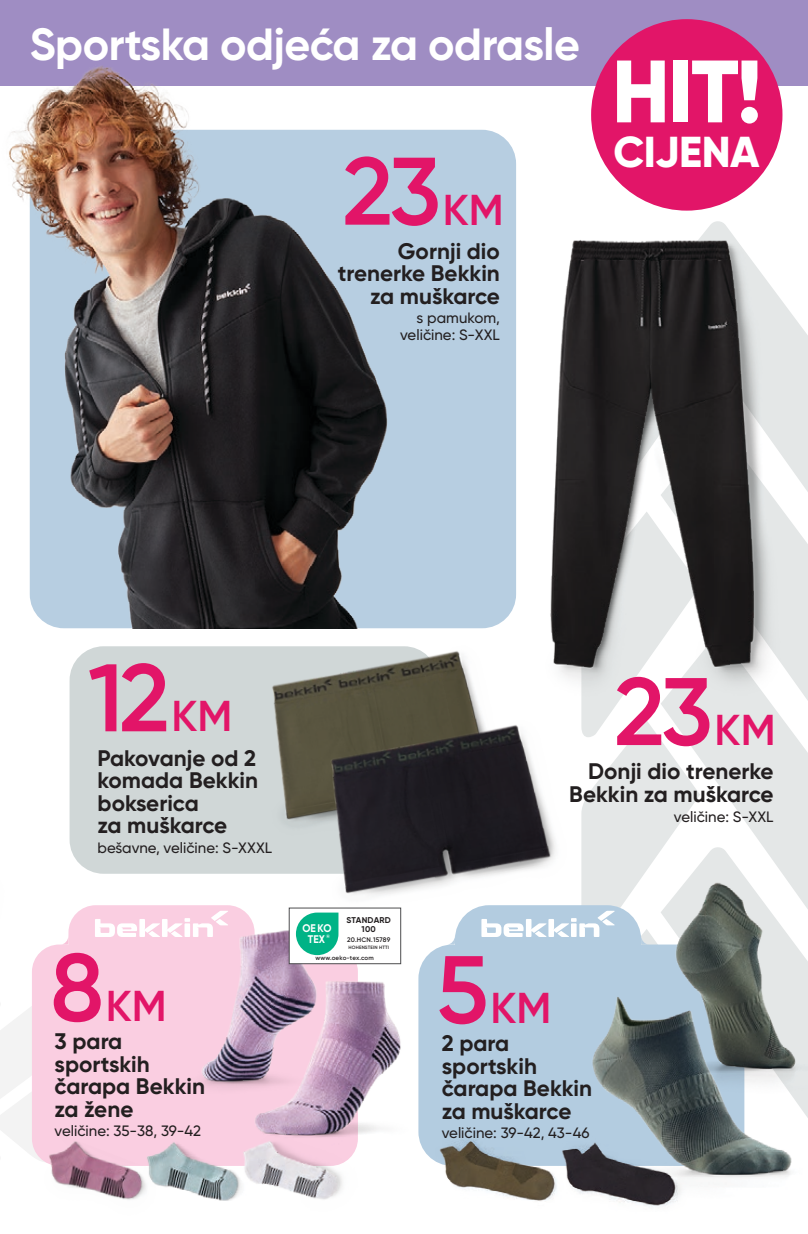
<style>
.page{position:relative;width:808px;height:1234px;background:#fff}
.page>*{position:absolute;margin:0;border:0;box-sizing:border-box;transform-origin:0 0}
.t1{font:600 95.7px "Gilroy";color:#e21568}
.t2{font:800 88.2px "Gilroy";color:#fff}
.t3{font:700 45px "Gilroy";letter-spacing:-.015em;color:#fff}
.t4{font:800 43.2px "Gilroy";letter-spacing:-.01em;color:#fff}
.t5{font:600 43.2px "Gilroy";color:#e21568}
.t6{font:700 22.5px/22.5px "Gilroy";color:#231f20}
.t7{font:500 15px/16.8px "Gilroy";color:#231f20;text-align:right}
.t8{font:700 11.1px/10.9px "Gilroy";color:#fff;text-align:center;scale:.92 1}
.t9{font:700 8.4px/8.7px "Gilroy";letter-spacing:.03em;color:#231f20;text-align:center}
.t10{font:600 6.6px "Gilroy";letter-spacing:.025em;color:#231f20}
.t11{font:600 6.3px "Gilroy";letter-spacing:.03em;color:#231f20}
.t12{font:700 4.95px "Gilroy";color:#fff}
.t13{font:600 4.8px "Gilroy";letter-spacing:.03em;color:#231f20}
.s1{font-size:43.2px}
.s2{font-size:95.7px}
</style>
<div class="page">
<svg style="left:0;top:1006px;width:35px;height:152px"></svg>
<svg style="left:700px;top:719px;width:108px;height:126px;fill:#e4e7e7"></svg>
<svg style="left:700px;top:845px;width:108px;height:19px;fill:#e4e7e7"></svg>
<div style="left:418px;top:944px;width:326px;height:221px;background:#b3cce0;border-radius:34px"></div>
<svg style="left:621px;top:719px;width:79px;height:145px"></svg>
<div style="left:32px;top:944px;width:326px;height:221px;background:#facee1;border-radius:27px"></div>
<div style="left:68px;top:905px;width:187px;height:73px;background:#facee1;border-radius:27px"></div>
<svg style="left:63px;top:939px;width:5px;height:5px"></svg>
<svg style="left:95px;top:911px;width:133px;height:25px"></svg>
<div style="left:0;top:0;width:808px;height:85px;background:#9f8dc3"></div>
<div style="left:30px;top:130px;width:486px;height:498px;background:#b7cee1;border-radius:34px"></div>
<div style="left:70px;top:646px;width:368px;height:227px;background:#d0d7d7;border-radius:34px"></div>
<img style="left:0;top:66px;width:415px;height:562px">
<img style="left:621px;top:864px;width:187px;height:122px">
<img style="left:592px;top:986px;width:216px;height:192px">
<img style="left:35px;top:1141px;width:90px;height:58px">
<img style="left:125px;top:1142px;width:104px;height:59px">
<img style="left:229px;top:1165px;width:113px;height:36px">
<img style="left:238px;top:964px;width:184px;height:209px">
<img style="left:170px;top:917px;width:164px;height:197px">
<img style="left:408px;top:1130px;width:124px;height:70px">
<img style="left:532px;top:1127px;width:174px;height:80px">
<img style="left:212px;top:581px;width:278px;height:293px">
<img style="left:271px;top:655px;width:350px;height:304px">
<img style="left:490px;top:221px;width:318px;height:498px">
<img style="left:0;top:1006px;width:15px;height:41px">
<div style="left:591px;top:19px;width:191px;height:191px;background:#e21568;border-radius:50%"></div>
<div style="left:289px;top:907px;width:112px;height:56px;background:#fff;border:1px solid #4d4d4f"></div>
<div style="left:296px;top:912px;width:42px;height:42px;background:#00b386;border-radius:21px"></div>
<h3 class="t3" style="left:30px;top:16px;width:552px">Sportska odjeća za odrasle</h3>
<h1 class="t1" style="left:342px;top:132px;width:163px">23<span class="s1">KM</span></h1>
<p class="t6" style="left:338px;top:239px;width:164px;text-align:right">Gornji dio trenerke Bekkin za muškarce</p>
<p class="t7" style="left:400px;top:309px;width:101px">s pamukom, veličine: S-XXL</p>
<h2 class="t2" style="left:612px;top:36px;width:152px">HIT!</h2>
<h3 class="t4" style="left:613px;top:124px;width:148px">CIJENA</h3>
<h1 class="t1" style="left:88px;top:638px;width:146px">12<span class="s1">KM</span></h1>
<h1 class="t1" style="left:614px;top:652px;width:163px">23<span class="s1">KM</span></h1>
<p class="t6" style="left:98px;top:746px;width:162px">Pakovanje od 2 komada Bekkin bokserica<br>za muškarce</p>
<p class="t7" style="left:98px;top:838px;width:176px">bešavne, veličine: S-XXXL</p>
<p class="t6" style="left:569px;top:760px;width:206px;text-align:right">Donji dio trenerke<br>Bekkin za muškarce</p>
<p class="t7" style="left:674px;top:807px;width:101px">veličine: S-XXL</p>
<p class="t9" style="left:347px;top:915px;width:46px">STANDARD<br>100</p>
<p class="t10" style="left:347px;top:935px;width:45px">20.HCN.15789</p>
<p class="t13" style="left:348px;top:944px;width:42px">HOHENSTEIN HTTI</p>
<p class="t11" style="left:316px;top:953px;width:60px">www.oeko-tex.com</p>
<p class="t8" style="left:302px;top:922px;width:33px">OEKO<br>TEX</p>
<p class="t12" style="left:326px;top:932px;width:5px">®</p>
<h3 class="t5" style="left:50px;top:978px;width:118px"><span class="s2">8</span>KM</h3>
<h3 class="t5" style="left:436px;top:980px;width:116px"><span class="s2">5</span>KM</h3>
<p class="t6" style="left:55px;top:1029px;width:152px">3 para sportskih čarapa Bekkin za žene</p>
<p class="t7" style="left:55px;top:1121px;width:148px">veličine: 35-38, 39-42</p>
<p class="t6" style="left:442px;top:1031px;width:152px">2 para sportskih čarapa Bekkin za muškarce</p>
<p class="t7" style="left:442px;top:1124px;width:149px">veličine: 39-42, 43-46</p>
</div>
